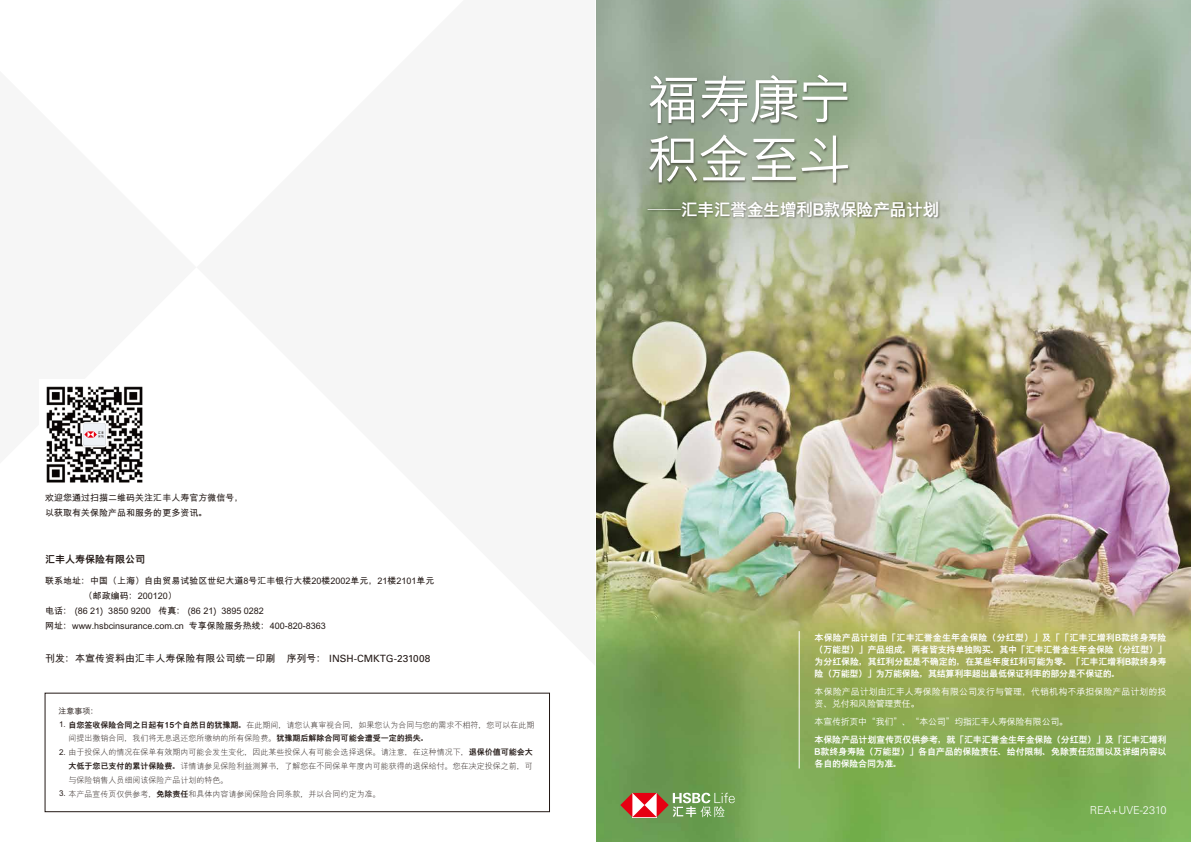
<style>
.page{position:relative;width:1191px;height:842px;background:#fff}
.page>*{position:absolute;margin:0;border:0;box-sizing:border-box;transform-origin:0 0}
.t1{font:500 52px/60px "M Hei PR Cfor HSBC";letter-spacing:-.03em;color:#fff}
.t2{font:800 17px "M Hei PR Cfor HSBC";letter-spacing:-.03em;color:#fff}
.t3{font:300 11px "Univers LT Std";color:#fff}
.t4{font:700 10px "M Hei PR Cfor HSBC";color:#221815}
.t5{font:800 10px "M Hei PR Cfor HSBC";color:#221815}
.t6{font:800 9px/12px "M Hei PR Cfor HSBC";letter-spacing:-.015em;color:#fff;text-align:justify}
.t7{font:700 9px/15px "M Hei PR Cfor HSBC";color:#221815}
.t8{font:500 9px/12px "M Hei PR Cfor HSBC";color:#fff}
.t9{font:500 9px "M Hei PR Cfor HSBC";letter-spacing:-.03em;color:#fff}
.t10{font:300 8px/13.8px "M Hei PR Cfor HSBC";color:#221815}
.t11{font:500 8px "M Hei PR Cfor HSBC";color:#221815}
.s1{font-family:"Univers LT Std";font-weight:400}
.s2{font-weight:500}
.s3{font-weight:800}
</style>
<div class="page">
<img style="left:596px;top:0;width:595px;height:842px">
<div style="left:45px;top:693px;width:504px;height:119px;border:1px solid #221815"></div>
<img style="left:645px;top:70px;width:209px;height:119px">
<hr style="left:798px;top:631px;width:1px;height:137px;background:#fff">
<img style="left:645px;top:198px;width:298px;height:24px">
<img style="left:46px;top:386px;width:97px;height:97px">
<div style="left:84px;top:423px;width:21px;height:22px;background:#edf1f6;border-radius:2px"></div>
<svg style="left:84px;top:431px;width:20px;height:7px"></svg>
<svg style="left:620px;top:793px;width:114px;height:24px;background:#a9926e"></svg>
<p class="t7" style="left:45px;top:491px;width:199px;line-height:14.2px">欢迎您通过扫描二维码关注汇丰人寿官方微信号，以获取有关保险产品和服务的更多资讯。</p>
<p class="t5" style="left:45px;top:554px;width:101px">汇丰人寿保险有限公司</p>
<p class="t7" style="left:45px;top:573px;width:391px">联系地址：中国（上海）自由贸易试验区世纪大道8号汇丰银行大楼20楼2002单元，21楼2101单元　　　 　（邮政编码：200120）<br>电话： (86 21) 3850 9200 传真： (86 21) 3895 0282<br>网址：www.hsbcinsurance.com.cn 专享保险服务热线：400-820-8363</p>
<p class="t4" style="left:45px;top:654px;width:386px">刊发：本宣传资料由汇丰人寿保险有限公司统一印刷 序列号： <span class="s1">INSH-CMKTG-231008</span></p>
<p class="t11" style="left:59px;top:707px;width:41px">注意事项：</p>
<p class="t10" style="left:69px;top:718px;width:467px;text-indent:-9px"><span class="s2">1.</span> <span class="s3">自您签收保险合同之日起有15个自然日的犹豫期。</span>在此期间，请您认真审视合同，如果您认为合同与您的需求不相符，您可以在此期间提出撤销合同，我们将无息退还您所缴纳的所有保险费。<span class="s3">犹豫期后解除合同可能会遭受一定的损失。</span></p>
<p class="t10" style="left:69px;top:745px;width:466px;text-align:justify;text-indent:-9px"><span class="s2">2.</span> 由于投保人的情况在保单有效期内可能会发生变化，因此某些投保人有可能会选择退保。请注意，在这种情况下，<span class="s3">退保价值可能会大大低于您已支付的累计保险费。</span>详情请参见保险利益测算书，了解您在不同保单年度内可能获得的退保给付。您在决定投保之前，可与保险销售人员细阅该保险产品计划的特色。</p>
<p class="t10" style="left:59px;top:787px;width:323px"><span class="s2">3.</span> 本产品宣传页仅供参考，<span class="s3">免除责任</span>和具体内容请参阅保险合同条款，并以合同约定为准。</p>
<h1 class="t1" style="left:647px;top:69px;width:205px">福寿康宁积金至斗</h1>
<h2 class="t2" style="left:648px;top:201px;width:293px">——汇丰汇誉金生增利B款保险产品计划</h2>
<p class="t6" style="left:814px;top:632px;width:353px">本保险产品计划由「汇丰汇誉金生年金保险（分红型）」及「「汇丰汇增利B款终身寿险（万能型）」产品组成，两者皆支持单独购买。其中「汇丰汇誉金生年金保险（分红型）」为分红保险，其红利分配是不确定的，在某些年度红利可能为零。「汇丰汇增利B款终身寿险（万能型）」为万能保险，其结算利率超出最低保证利率的部分是不保证的。</p>
<p class="t8" style="left:814px;top:686px;width:353px">本保险产品计划由汇丰人寿保险有限公司发行与管理，代销机构不承担保险产品计划的投资、兑付和风险管理责任。</p>
<p class="t9" style="left:814px;top:717px;width:255px">本宣传折页中“我们”、“本公司”均指汇丰人寿保险有限公司。</p>
<p class="t6" style="left:814px;top:734px;width:353px">本保险产品计划宣传页仅供参考，就「汇丰汇誉金生年金保险（分红型）」及「汇丰汇增利B款终身寿险（万能型）」各自产品的保险责任、给付限制、免除责任范围以及详细内容以各自的保险合同为准。</p>
<h3 class="t3" style="left:1089px;top:804px;width:78px">REA+UVE-2310</h3>
</div>
